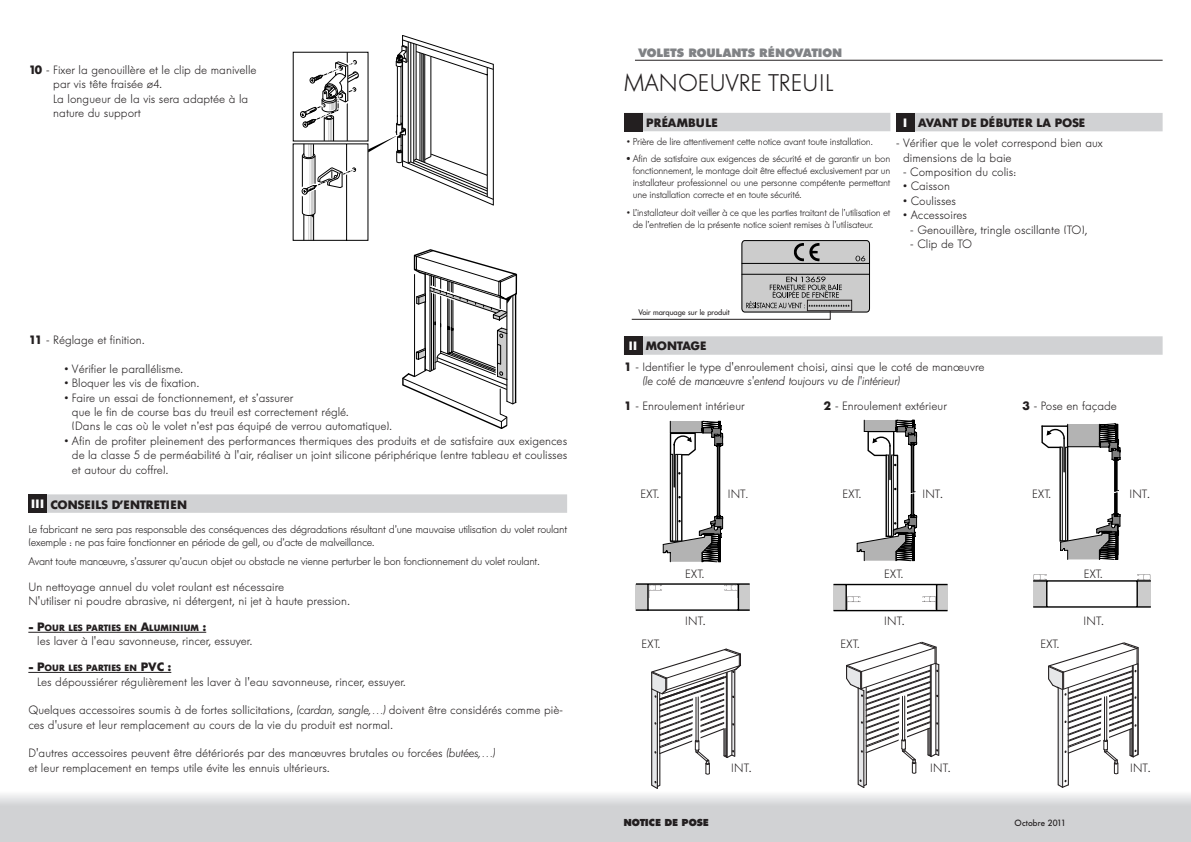
<style>
.page{position:relative;width:1191px;height:842px;background:#fff}
.page>*{position:absolute;margin:0;border:0;box-sizing:border-box;transform-origin:0 0}
.Normal_e{font:300 24px "Futura BQ";color:#231f20}
.t1{font:300 12px/14.4px "Futura BQ";color:#231f20}
.TITRE{font:700 12px "Futura BQ";color:#231f20}
.Normal_e-2{font:800 12px "Futura BQ";color:#808285}
.Normal_e-3{font:700 12px "Futura BQ";color:#231f20}
.TITRE-2{font:700 12px "Futura BQ";letter-spacing:.02em;color:#231f20}
.t2{font:700 12px "Futura BQ";color:#fff}
.Normal_e-4{font:300 11px/13.2px "Futura BQ";letter-spacing:-.025em;color:#231f20}
.t3{font:300 10px/12px "Futura BQ";letter-spacing:-.025em;color:#231f20;text-align:justify}
.Normal_e-5{font:800 10px "Futura BQ";letter-spacing:.02em;color:#231f20}
.t4{font:700 9px "Futura BQ";color:#231f20}
.Normal_e-6{font:500 9px "Futura BQ";color:#231f20}
.Normal_e-7{font:8px "Futura BQ";color:#231f20}
.s1{font-weight:700}
.s2{font-size:12px}
.s3{font-style:italic}
.s4{font-size:11px}
.s5{font-weight:500;font-size:11px}
</style>
<div class="page">
<div style="left:896px;top:113px;width:266px;height:18px;background:#d1d2d4"></div>
<div style="left:896px;top:113px;width:18px;height:18px;background:#231f20"></div>
<div style="left:636px;top:584px;width:12px;height:26px;background:#ccc"></div>
<hr style="left:636px;top:583px;width:113px;height:2px;background:#000">
<hr style="left:636px;top:609px;width:113px;height:2px;background:#000">
<svg style="left:647px;top:421px;width:103px;height:190px"></svg>
<svg style="left:937px;top:585px;width:10px;height:25px"></svg>
<div style="left:833px;top:584px;width:13px;height:27px;background:#ccc"></div>
<hr style="left:833px;top:584px;width:114px;height:1px;background:#000">
<hr style="left:833px;top:610px;width:114px;height:1px;background:#000">
<hr style="left:893px;top:418px;width:70px;height:1px;background:#000">
<hr style="left:845px;top:584px;width:2px;height:27px;background:#000">
<svg style="left:847px;top:596px;width:13px;height:14px"></svg>
<svg style="left:922px;top:585px;width:15px;height:25px"></svg>
<svg style="left:856px;top:418px;width:61px;height:143px"></svg>
<hr style="left:1033px;top:580px;width:117px;height:2px;background:#000">
<hr style="left:1033px;top:606px;width:117px;height:2px;background:#000">
<svg style="left:1136px;top:574px;width:14px;height:33px"></svg>
<svg style="left:1033px;top:423px;width:87px;height:185px"></svg>
<svg style="left:846px;top:641px;width:94px;height:147px"></svg>
<svg style="left:651px;top:648px;width:90px;height:141px"></svg>
<svg style="left:1048px;top:642px;width:91px;height:146px"></svg>
<hr style="left:635px;top:60px;width:527px;height:1px;background:#231f20">
<div style="left:624px;top:336px;width:538px;height:19px;background:#d1d2d4"></div>
<div style="left:624px;top:336px;width:18px;height:19px;background:#231f20"></div>
<svg style="left:595px;top:794px;width:596px;height:48px;background:#d5d6d8"></svg>
<svg style="left:0;top:794px;width:595px;height:48px;background:#d5d6d8"></svg>
<svg style="left:292px;top:35px;width:202px;height:206px"></svg>
<svg style="left:402px;top:249px;width:116px;height:180px"></svg>
<div style="left:624px;top:113px;width:266px;height:18px;background:#d1d2d4"></div>
<div style="left:624px;top:113px;width:18px;height:18px;background:#231f20"></div>
<svg style="left:631px;top:240px;width:239px;height:80px"></svg>
<div style="left:807px;top:300px;width:45px;height:11px;border:1px solid #231f20"></div>
<div style="left:28px;top:494px;width:539px;height:19px;background:#d1d2d4"></div>
<hr style="left:28px;top:632px;width:178px;height:1px;background:#231f20">
<hr style="left:28px;top:672px;width:143px;height:1px;background:#231f20">
<div style="left:28px;top:494px;width:19px;height:19px;background:#231f20"></div>
<p class="t1" style="left:53px;top:63px;width:205px;text-indent:-25px"><span class="s1">10</span> - Fixer la genouillère et le clip de manivelle par vis tête fraisée ø4.<br>La longueur de la vis sera adaptée à la nature du support</p>
<p class="t1" style="left:28px;top:333px;width:118px"><span class="s1">11</span> - Réglage et finition.</p>
<p class="t1" style="left:64px;top:361px;width:120px">• Vérifier le parallélisme.</p>
<p class="t1" style="left:64px;top:376px;width:136px">• Bloquer les vis de fixation.</p>
<p class="t1" style="left:72px;top:390px;width:322px;text-indent:-8px">• Faire un essai de fonctionnement, et s’assurer<br>que le fin de course bas du treuil est correctement réglé.<br>(Dans le cas où le volet n’est pas équipé de verrou automatique).</p>
<p class="t1" style="left:72px;top:433px;width:497px;text-align:justify;text-indent:-8px">• Afin de profiter pleinement des performances thermiques des produits et de satisfaire aux exigences de la classe 5 de perméabilité à l'air, réaliser un joint silicone périphérique (entre tableau et coulisses et autour du coffre).</p>
<p class="t2" style="left:31px;top:497px;width:14px">III</p>
<p class="Normal_e-3" style="left:50px;top:497px;width:138px">CONSEILS D’ENTRETIEN</p>
<p class="Normal_e-4" style="left:28px;top:523px;width:540px">Le fabricant ne sera pas responsable des conséquences des dégradations résultant d’une mauvaise utilisation du volet roulant (exemple : ne pas faire fonctionner en période de gel), ou d’acte de malveillance.</p>
<p class="Normal_e-4" style="left:28px;top:555px;width:513px">Avant toute manœuvre, s’assurer qu’aucun objet ou obstacle ne vienne perturber le bon fonctionnement du volet roulant.</p>
<p class="t1" style="left:28px;top:580px;width:323px">U n nettoyage annuel du volet roulant est nécessaire<br>N 'utiliser ni poudre abrasive, ni détergent, ni jet à haute pression.</p>
<p class="t4" style="left:28px;top:622px;width:179px"><span class="s2">- P</span>OUR LES PARTIES EN <span class="s2">A</span>LUMINIUM <span class="s2">:</span></p>
<p class="t1" style="left:37px;top:634px;width:216px">les laver à l'eau savonneuse, rincer, essuyer.</p>
<p class="t4" style="left:28px;top:662px;width:144px"><span class="s2">- P</span>OUR LES PARTIES EN <span class="s2">PVC :</span></p>
<p class="t1" style="left:37px;top:674px;width:370px">Les dépoussiérer régulièrement les laver à l'eau savonneuse, rincer, essuyer.</p>
<p class="t1" style="left:28px;top:703px;width:536px">Quelques accessoires soumis à de fortes sollicitations, <span class="s3">(cardan, sangle,…)</span> doivent être considérés comme piè&shy;ces d'usure et leur remplacement au cours de la vie du produit est normal.</p>
<p class="t1" style="left:28px;top:746px;width:468px">D'autres accessoires peuvent être détériorés par des manœuvres brutales ou forcées <span class="s3">(butées,…) </span>et leur remplacement en temps utile évite les ennuis ultérieurs.</p>
<p class="Normal_e-2" style="left:638px;top:45px;width:205px">VOLETS ROULANTS RÉNOVATION</p>
<p class="Normal_e" style="left:624px;top:69px;width:211px">Manoeuvre TREU IL</p>
<p class="TITRE-2" style="left:646px;top:115px;width:73px">PRÉAMBULE</p>
<p class="t3" style="left:627px;top:135px;width:247px">• Prière de lire attentivement cette notice avant toute installation.</p>
<p class="t3" style="left:633px;top:153px;width:259px;text-indent:-6px"><span class="s1">•</span> Afin de satisfaire aux exigences de sécurité et de garantir un bon fonctionnement, le montage doit être effectué exclusivement par un installateur professionnel ou une personne compétente permettant une installation correcte et en toute sécurité.</p>
<p class="t3" style="left:633px;top:207px;width:259px;text-indent:-6px">• L’installateur doit veiller à ce que les parties traitant de l’utilisation et de l’entretien de la présente notice soient remises à l’utilisateur.</p>
<p class="t2" style="left:903px;top:115px;width:5px">I</p>
<p class="TITRE" style="left:918px;top:115px;width:169px">AVANT DE DÉBUTER LA POSE</p>
<p class="t1" style="left:903px;top:136px;width:201px;text-indent:-7px">- Vérifier que le volet correspond bien aux dimensions de la baie</p>
<p class="t1" style="left:903px;top:165px;width:114px">- Composition du colis:</p>
<p class="t1" style="left:903px;top:179px;width:48px">• Caisson</p>
<p class="t1" style="left:903px;top:194px;width:54px">• Coulisses</p>
<p class="t1" style="left:903px;top:208px;width:65px">• Accessoires</p>
<p class="t1" style="left:910px;top:222px;width:179px">- Genouillère, tringle oscillante (TO),</p>
<p class="t1" style="left:910px;top:237px;width:63px">- Clip de TO</p>
<p class="Normal_e-7" style="left:638px;top:307px;width:93px">Voir marquage sur le produit</p>
<p class="t2" style="left:629px;top:339px;width:10px">II</p>
<p class="TITRE" style="left:646px;top:339px;width:62px">MONTAGE</p>
<p class="t1" style="left:642px;top:359px;width:343px;text-indent:-19px"><span class="s1">1</span> - Identifier le type d'enroulement choisi, ainsi que le coté de manœuvre <span class="s3">(le coté de manœuvre s'entend toujours vu de l'intérieur)</span></p>
<p class="t1" style="left:624px;top:399px;width:122px"><span class="s1">1</span> - Enroulement intérieur</p>
<p class="t1" style="left:823px;top:399px;width:125px"><span class="s1">2</span> - Enroulement extérieur</p>
<p class="t1" style="left:1022px;top:399px;width:96px"><span class="s1">3</span> - Pose en façade</p>
<p class="t1" style="left:640px;top:486px;width:20px">EXT.</p>
<p class="t1" style="left:727px;top:486px;width:22px">INT<span class="s4">.</span></p>
<p class="t1" style="left:842px;top:486px;width:20px">EXT.</p>
<p class="t1" style="left:922px;top:486px;width:22px">INT<span class="s5">.</span></p>
<p class="t1" style="left:1032px;top:486px;width:20px">EXT.</p>
<p class="t1" style="left:1129px;top:486px;width:22px">INT<span class="s5">.</span></p>
<p class="t1" style="left:641px;top:637px;width:20px">EXT.</p>
<p class="t1" style="left:685px;top:566px;width:20px">EXT.</p>
<p class="t1" style="left:685px;top:613px;width:22px">INT<span class="s5">.</span></p>
<p class="t1" style="left:840px;top:637px;width:20px">EXT.</p>
<p class="t1" style="left:884px;top:566px;width:20px">EXT.</p>
<p class="t1" style="left:884px;top:613px;width:22px">INT<span class="s5">.</span></p>
<p class="t1" style="left:1040px;top:637px;width:20px">EXT.</p>
<p class="t1" style="left:1083px;top:566px;width:20px">EXT.</p>
<p class="t1" style="left:1083px;top:613px;width:22px">INT<span class="s5">.</span></p>
<p class="t1" style="left:731px;top:761px;width:22px">INT<span class="s5">.</span></p>
<p class="t1" style="left:930px;top:761px;width:22px">INT<span class="s5">.</span></p>
<p class="Normal_e-5" style="left:624px;top:817px;width:87px">NOTICE DE POSE</p>
<p class="Normal_e-6" style="left:1014px;top:818px;width:53px">Octobre 2011</p>
<p class="t1" style="left:1130px;top:761px;width:22px">INT<span class="s5">.</span></p>
</div>
